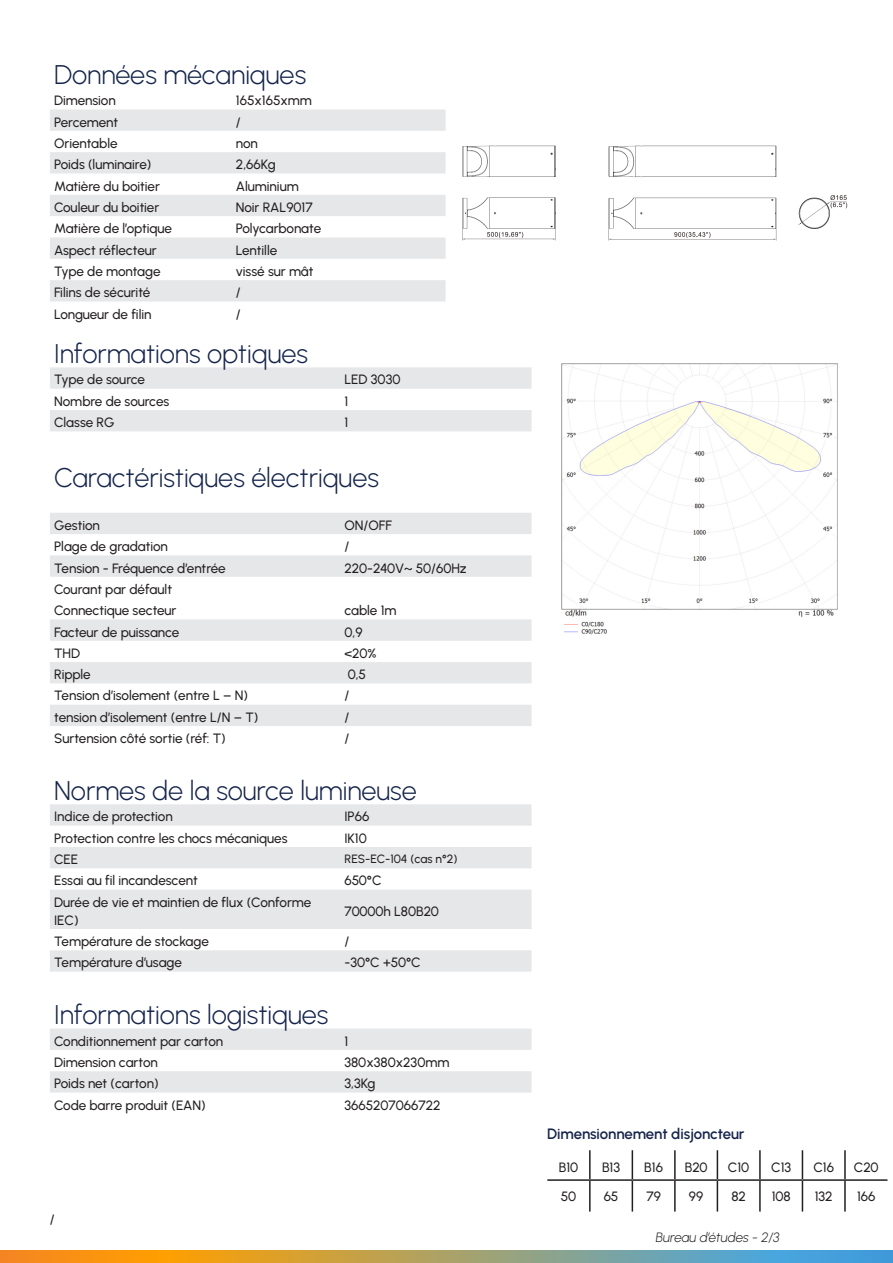
<style>
.page{position:relative;width:893px;height:1263px;background:#fff}
.page>*{position:absolute;margin:0;border:0;box-sizing:border-box;transform-origin:0 0}
.t1{font:300 27px "Urbanist";color:#15244b}
.Texte_courant{font:600 15px "Urbanist";letter-spacing:-.01em;color:#15244b}
.Texte_courant-2{font:500 13.5px/18px "Urbanist";letter-spacing:-.005em;color:#231f20}
.Texte_courant-3{font:italic 300 13.5px "Urbanist";color:#231f20}
.Texte_courant-4{font:500 12px "Urbanist";color:#231f20}
</style>
<div class="page">
<svg style="left:0;top:1251px;width:893px;height:12px;background:#a79e6c"></svg>
<img style="left:462px;top:145px;width:386px;height:96px">
<svg style="left:50px;top:367px;width:481px;height:64px"></svg>
<svg style="left:50px;top:513px;width:481px;height:213px"></svg>
<svg style="left:50px;top:804px;width:481px;height:288px;fill:#eeeef0"></svg>
<svg style="left:50px;top:109px;width:396px;height:192px;fill:#e6e7e9"></svg>
<hr style="left:589px;top:1150px;width:2px;height:29px;background:#231f20">
<svg style="left:632px;top:1150px;width:1px;height:29px"></svg>
<hr style="left:674px;top:1150px;width:2px;height:29px;background:#231f20">
<svg style="left:717px;top:1150px;width:1px;height:29px"></svg>
<hr style="left:759px;top:1150px;width:2px;height:29px;background:#231f20">
<svg style="left:802px;top:1150px;width:1px;height:29px"></svg>
<hr style="left:844px;top:1150px;width:2px;height:29px;background:#231f20">
<hr style="left:547px;top:1179px;width:43px;height:2px;background:#231f20">
<hr style="left:590px;top:1179px;width:42px;height:2px;background:#231f20">
<hr style="left:589px;top:1181px;width:2px;height:30px;background:#231f20">
<hr style="left:632px;top:1179px;width:43px;height:2px;background:#231f20">
<hr style="left:632px;top:1181px;width:1px;height:30px;background:#231f20">
<hr style="left:675px;top:1179px;width:42px;height:2px;background:#231f20">
<hr style="left:674px;top:1181px;width:2px;height:30px;background:#231f20">
<hr style="left:717px;top:1179px;width:43px;height:2px;background:#231f20">
<hr style="left:717px;top:1181px;width:1px;height:30px;background:#231f20">
<hr style="left:760px;top:1179px;width:42px;height:2px;background:#231f20">
<hr style="left:759px;top:1181px;width:2px;height:30px;background:#231f20">
<hr style="left:802px;top:1179px;width:43px;height:2px;background:#231f20">
<hr style="left:802px;top:1181px;width:1px;height:30px;background:#231f20">
<hr style="left:845px;top:1179px;width:42px;height:2px;background:#231f20">
<hr style="left:844px;top:1181px;width:2px;height:30px;background:#231f20">
<img style="left:562px;top:363px;width:276px;height:272px">
<p class="t1" style="left:54px;top:57px;width:254px">Données mécaniques</p>
<p class="Texte_courant-2" style="left:54px;top:91px;width:63px">Dimension</p>
<p class="Texte_courant-2" style="left:236px;top:91px;width:77px">165x165xmm</p>
<p class="Texte_courant-2" style="left:54px;top:112px;width:66px">Percement</p>
<p class="Texte_courant-2" style="left:236px;top:112px;width:6px">/</p>
<p class="Texte_courant-2" style="left:54px;top:134px;width:65px">Orientable</p>
<p class="Texte_courant-2" style="left:236px;top:134px;width:23px">non</p>
<p class="Texte_courant-2" style="left:54px;top:155px;width:99px">Poids (luminaire)</p>
<p class="Texte_courant-2" style="left:236px;top:155px;width:41px">2,66Kg</p>
<p class="Texte_courant-2" style="left:54px;top:176px;width:107px">Matière du boitier</p>
<p class="Texte_courant-2" style="left:236px;top:176px;width:64px">Aluminium</p>
<p class="Texte_courant-2" style="left:54px;top:198px;width:107px">Couleur du boitier</p>
<p class="Texte_courant-2" style="left:236px;top:198px;width:78px">Noir RAL9017</p>
<p class="Texte_courant-2" style="left:54px;top:219px;width:119px">Matière de l’optique</p>
<p class="Texte_courant-2" style="left:236px;top:219px;width:87px">Polycarbonate</p>
<p class="Texte_courant-2" style="left:54px;top:240px;width:104px">Aspect réflecteur</p>
<p class="Texte_courant-2" style="left:236px;top:240px;width:43px">Lentille</p>
<p class="Texte_courant-2" style="left:54px;top:262px;width:108px">Type de montage</p>
<p class="Texte_courant-2" style="left:236px;top:262px;width:79px">vissé sur mât</p>
<p class="Texte_courant-2" style="left:54px;top:283px;width:98px">Filins de sécurité</p>
<p class="Texte_courant-2" style="left:236px;top:283px;width:6px">/</p>
<p class="Texte_courant-2" style="left:54px;top:304px;width:99px">Longueur de filin</p>
<p class="Texte_courant-2" style="left:236px;top:304px;width:6px">/</p>
<p class="t1" style="left:54px;top:336px;width:255px">Informations optiques</p>
<p class="Texte_courant-2" style="left:54px;top:370px;width:92px">Type de source</p>
<p class="Texte_courant-2" style="left:344px;top:370px;width:58px">LED 3030</p>
<p class="Texte_courant-2" style="left:54px;top:392px;width:117px">Nombre de sources</p>
<p class="Texte_courant-2" style="left:344px;top:392px;width:5px">1</p>
<p class="Texte_courant-2" style="left:54px;top:413px;width:62px">Classe RG</p>
<p class="Texte_courant-2" style="left:344px;top:413px;width:5px">1</p>
<p class="t1" style="left:54px;top:460px;width:326px">Caractéristiques électriques</p>
<p class="Texte_courant-2" style="left:54px;top:516px;width:47px">Gestion</p>
<p class="Texte_courant-2" style="left:344px;top:516px;width:49px">ON/OFF</p>
<p class="Texte_courant-2" style="left:54px;top:537px;width:115px">Plage de gradation</p>
<p class="Texte_courant-2" style="left:344px;top:537px;width:6px">/</p>
<p class="Texte_courant-2" style="left:54px;top:558px;width:173px">Tension - Fréquence d’entrée</p>
<p class="Texte_courant-2" style="left:344px;top:558px;width:124px">220-240V~ 50/60Hz</p>
<p class="Texte_courant-2" style="left:54px;top:580px;width:119px">Courant par défault</p>
<p class="Texte_courant-2" style="left:54px;top:601px;width:124px">Connectique secteur</p>
<p class="Texte_courant-2" style="left:344px;top:601px;width:54px">cable 1m</p>
<p class="Texte_courant-2" style="left:54px;top:622px;width:127px">Facteur de puissance</p>
<p class="Texte_courant-2" style="left:344px;top:622px;width:20px">0,9</p>
<p class="Texte_courant-2" style="left:54px;top:644px;width:28px">THD</p>
<p class="Texte_courant-2" style="left:344px;top:644px;width:34px">&lt;20%</p>
<p class="Texte_courant-2" style="left:54px;top:665px;width:38px">Ripple</p>
<p class="Texte_courant-2" style="left:348px;top:665px;width:20px">0,5</p>
<p class="Texte_courant-2" style="left:54px;top:686px;width:195px">Tension d’isolement (entre L – N)</p>
<p class="Texte_courant-2" style="left:344px;top:686px;width:6px">/</p>
<p class="Texte_courant-2" style="left:54px;top:708px;width:206px">tension d’isolement (entre L/N – T)</p>
<p class="Texte_courant-2" style="left:344px;top:708px;width:6px">/</p>
<p class="Texte_courant-2" style="left:54px;top:729px;width:173px">Surtension côté sortie (réf: T)</p>
<p class="Texte_courant-2" style="left:344px;top:729px;width:6px">/</p>
<p class="t1" style="left:54px;top:773px;width:364px">Normes de la source lumineuse</p>
<p class="Texte_courant-2" style="left:54px;top:807px;width:120px">Indice de protection</p>
<p class="Texte_courant-2" style="left:344px;top:807px;width:26px">IP66</p>
<p class="Texte_courant-2" style="left:54px;top:828px;width:235px">Protection contre les chocs mécaniques</p>
<p class="Texte_courant-2" style="left:344px;top:828px;width:24px">IK10</p>
<p class="Texte_courant-2" style="left:54px;top:850px;width:26px">CEE</p>
<p class="Texte_courant-4" style="left:344px;top:851px;width:114px">RES-EC-104 (cas n°2)</p>
<p class="Texte_courant-2" style="left:54px;top:871px;width:145px">Essai au fil incandescent</p>
<p class="Texte_courant-2" style="left:344px;top:871px;width:39px">650°C</p>
<p class="Texte_courant-2" style="left:54px;top:892px;width:259px">Durée de vie et maintien de flux (Conforme<br>IEC)</p>
<p class="Texte_courant-2" style="left:344px;top:901px;width:96px">70000h L80B20</p>
<p class="Texte_courant-2" style="left:54px;top:932px;width:156px">Température de stockage</p>
<p class="Texte_courant-2" style="left:344px;top:932px;width:6px">/</p>
<p class="Texte_courant-2" style="left:54px;top:953px;width:129px">Température d’usage</p>
<p class="Texte_courant-2" style="left:344px;top:953px;width:78px">-30°C +50°C</p>
<p class="t1" style="left:54px;top:997px;width:276px">Informations logistiques</p>
<p class="Texte_courant-2" style="left:54px;top:1031px;width:171px">Conditionnement par carton</p>
<p class="Texte_courant-2" style="left:344px;top:1031px;width:5px">1</p>
<p class="Texte_courant-2" style="left:54px;top:1053px;width:105px">Dimension carton</p>
<p class="Texte_courant-2" style="left:344px;top:1053px;width:106px">380x380x230mm</p>
<p class="Texte_courant-2" style="left:54px;top:1074px;width:106px">Poids net (carton)</p>
<p class="Texte_courant-2" style="left:344px;top:1074px;width:33px">3,3Kg</p>
<p class="Texte_courant-2" style="left:54px;top:1095px;width:153px">Code barre produit (EAN)</p>
<p class="Texte_courant-2" style="left:344px;top:1095px;width:98px">3665207066722</p>
<p class="Texte_courant-2" style="left:50px;top:1210px;width:6px">/</p>
<p class="Texte_courant" style="left:547px;top:1123px;width:199px">Dimensionnement disjoncteur</p>
<p class="Texte_courant-2" style="left:559px;top:1157px;width:21px">B10</p>
<p class="Texte_courant-2" style="left:602px;top:1157px;width:20px">B13</p>
<p class="Texte_courant-2" style="left:644px;top:1157px;width:20px">B16</p>
<p class="Texte_courant-2" style="left:685px;top:1157px;width:24px">B20</p>
<p class="Texte_courant-2" style="left:728px;top:1157px;width:23px">C10</p>
<p class="Texte_courant-2" style="left:771px;top:1157px;width:22px">C13</p>
<p class="Texte_courant-2" style="left:813px;top:1157px;width:22px">C16</p>
<p class="Texte_courant-2" style="left:854px;top:1157px;width:26px">C20</p>
<p class="Texte_courant-2" style="left:561px;top:1187px;width:17px">50</p>
<p class="Texte_courant-2" style="left:604px;top:1187px;width:16px">65</p>
<p class="Texte_courant-2" style="left:646px;top:1187px;width:16px">79</p>
<p class="Texte_courant-2" style="left:689px;top:1187px;width:16px">99</p>
<p class="Texte_courant-2" style="left:731px;top:1187px;width:16px">82</p>
<p class="Texte_courant-2" style="left:772px;top:1187px;width:21px">108</p>
<p class="Texte_courant-2" style="left:815px;top:1187px;width:19px">132</p>
<p class="Texte_courant-2" style="left:857px;top:1187px;width:20px">166</p>
<p class="Texte_courant-3" style="left:656px;top:1228px;width:125px">Bureau d’études - 2/3</p>
</div>
